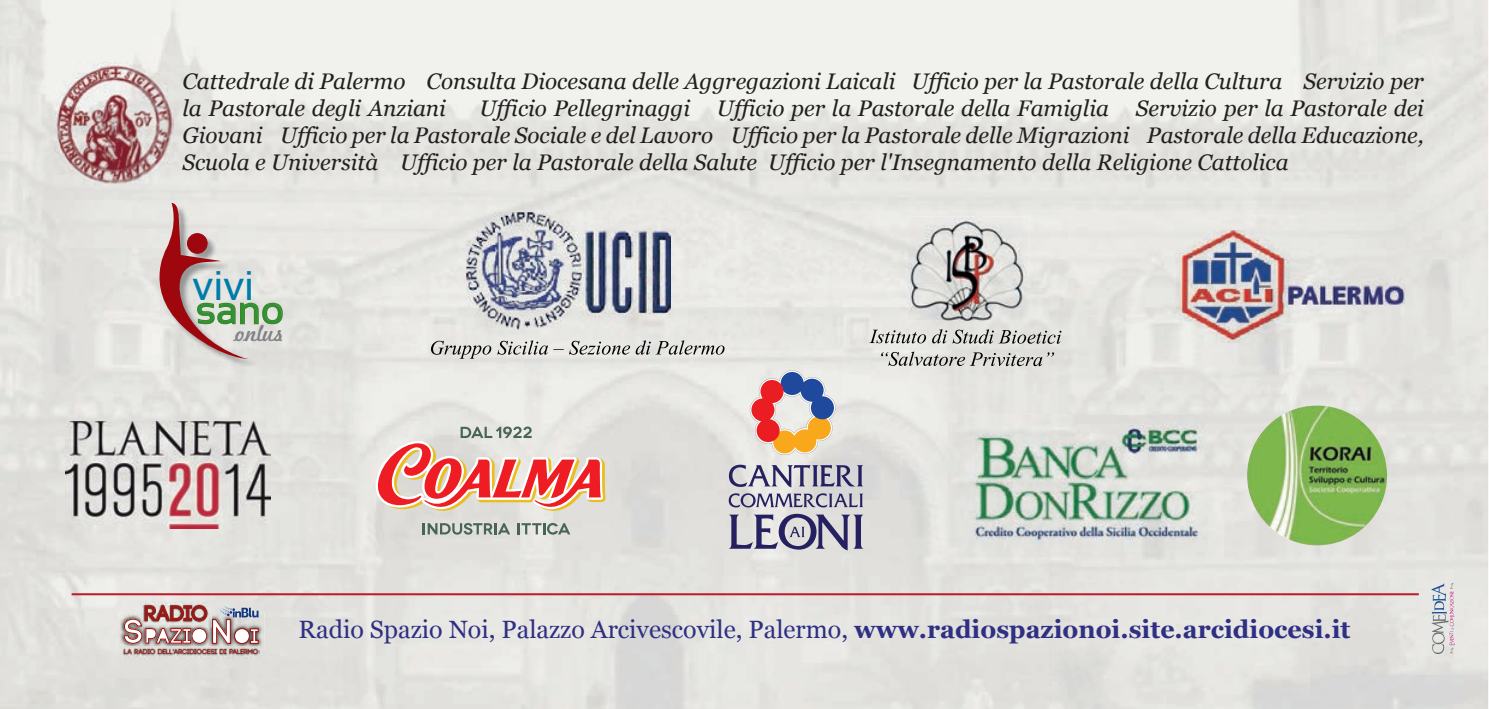
<style>
.page{position:relative;width:1489px;height:709px;background:#fff}
.page>*{position:absolute;margin:0;border:0;box-sizing:border-box;transform-origin:0 0}
.t1{font:41.25px "Sansation";color:#007caa}
.t2{font:39.25px "Sansation";color:#31923c}
.t3{font:25px "Georgia";color:#2f2f84}
.t4{font:italic 22.5px/27px "Georgia";color:#231f20}
.t5{font:21.75px "Freehand 521 BT Regular C";letter-spacing:-.01em;color:#808285}
.t6{font:700 21.25px "Code";letter-spacing:.02em;color:#9a1915}
.t7{font:700 7px "Code";letter-spacing:.005em;color:#9a1915}
.s1{font-weight:700}
</style>
<div class="page">
<img style="left:613px;top:212px;width:436px;height:497px">
<img style="left:524px;top:330px;width:89px;height:379px">
<div style="left:263px;top:425px;width:263px;height:284px;background:#e3e2de"></div>
<img style="left:1139px;top:425px;width:348px;height:284px">
<img style="left:86px;top:528px;width:177px;height:181px">
<img style="left:118px;top:613px;width:146px;height:36px">
<img style="left:123px;top:647px;width:137px;height:11px">
<img style="left:141px;top:601px;width:71px;height:4px">
<svg style="left:124px;top:605px;width:135px;height:39px;background:#baa1a0"></svg>
<svg style="left:142px;top:203px;width:141px;height:156px;background:#d4c5bf"></svg>
<img style="left:965px;top:415px;width:242px;height:137px">
<img style="left:1175px;top:230px;width:237px;height:112px">
<img style="left:466px;top:212px;width:204px;height:118px">
<svg style="left:431px;top:340px;width:293px;height:19px;background:#c3c2bf"></svg>
<img style="left:906px;top:216px;width:123px;height:105px">
<svg style="left:869px;top:329px;width:192px;height:15px;background:#b3b3b0"></svg>
<svg style="left:881px;top:351px;width:173px;height:15px;background:#b7b7b4"></svg>
<svg style="left:1430px;top:583px;width:24px;height:71px;background:#cac9cf"></svg>
<hr style="left:72px;top:593px;width:1346px;height:2px;background:#be1d2c">
<img style="left:1246px;top:405px;width:140px;height:140px;border-radius:70px">
<img style="left:65px;top:421px;width:205px;height:107px">
<img style="left:55px;top:63px;width:119px;height:128px">
<svg style="left:375px;top:426px;width:230px;height:87px;background:#e6ada3"></svg>
<svg style="left:423px;top:523px;width:87px;height:11px"></svg>
<svg style="left:518px;top:523px;width:52px;height:11px"></svg>
<svg style="left:729px;top:464px;width:134px;height:23px;background:#a3a1b4"></svg>
<svg style="left:728px;top:493px;width:135px;height:14px;background:#a09eb2"></svg>
<svg style="left:728px;top:514px;width:135px;height:36px;background:#9c9aaf"></svg>
<svg style="left:749px;top:370px;width:86px;height:85px;background:#caa299"></svg>
<p class="t4" style="left:182px;top:66px;width:1242px">Cattedrale di Palermo Consulta Diocesana delle Aggregazioni Laicali Ufficio per la Pastorale della Cultura Servizio per la Pastorale degli Anziani</p>
<p class="t4" style="left:182px;top:93px;width:1242px;text-align:justify;text-indent:297px">Ufficio Pellegrinaggi Ufficio per la Pastorale della Famiglia Servizio per la Pastorale dei Giovani Ufficio per la Pastorale Sociale e del Lavoro Ufficio per la Pastorale delle Migrazioni Pastorale della Educazione, Scuola e Università Ufficio per la Pastorale della Salute Ufficio per l'Insegnamento della Religione Cattolica</p>
<h1 class="t1" style="left:193px;top:263px;width:63px">vivi</h1>
<h2 class="t2" style="left:196px;top:288px;width:90px">sano</h2>
<p class="t5" style="left:236px;top:318px;width:50px">onlus</p>
<p class="t6" style="left:145px;top:602px;width:65px">RADIO</p>
<p class="t7" style="left:124px;top:648px;width:135px">LA RADIO DELL'ARCIDIOCESI DI PALERMO</p>
<p class="t3" style="left:298px;top:611px;width:1053px">Radio Spazio Noi, Palazzo Arcivescovile, Palermo, <span class="s1">www.radiospazionoi.site.arcidiocesi.it</span></p>
</div>
